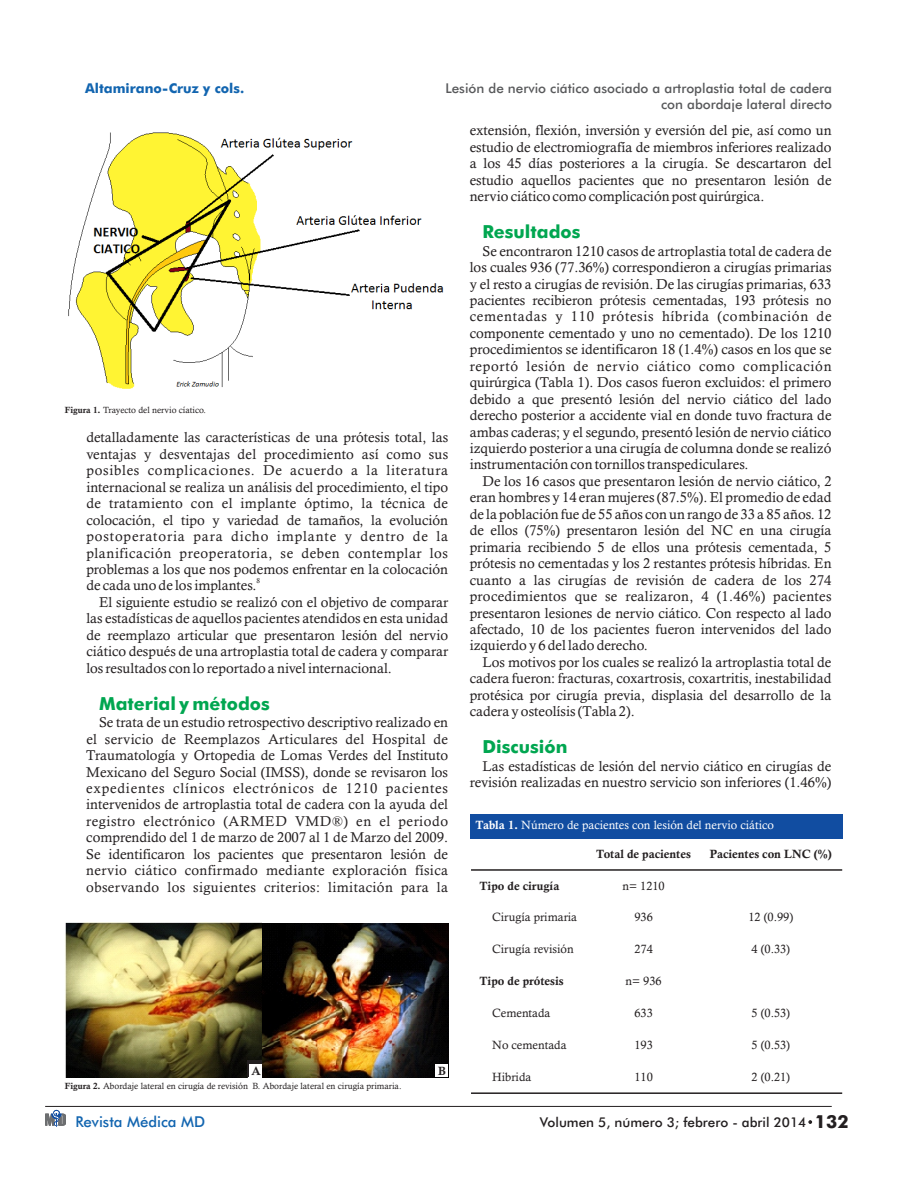
<style>
.page{position:relative;width:918px;height:1188px;background:#fff}
.page>*{position:absolute;margin:0;border:0;box-sizing:border-box;transform-origin:0 0}
.t1{font:700 18px "Futura BT";color:#00a650}
.t2{font:500 15px "Futura BT";color:#1265b0}
.t3{font:14.25px/16.5px "Calisto";color:#231f20;text-align:justify}
.t4{font:500 13.5px/16.2px "Futura BT";color:#58595b;text-align:right}
.t5{font:500 13.5px "Futura BT";color:#231f20}
.t6{font:700 13.5px "Futura BT";color:#1265b0}
.t7{font:12px "Calisto";color:#231f20}
.t8{font:12px "Calis MT Bol";color:#231f20}
.t9{font:12px "Calisto";color:#fff}
.t10{font:9px "Calisto";color:#231f20}
.t11{font:7.2px "Calisto";color:#231f20}
.s1{font-family:"Calis MT Bol"}
.s2{font-weight:700;font-size:18px}
</style>
<div class="page">
<hr style="left:45px;top:1106px;width:787px;height:1px;background:#231f20">
<svg style="left:45px;top:1110px;width:21px;height:17px"></svg>
<img style="left:68px;top:132px;width:376px;height:257px">
<img style="left:65px;top:922px;width:383px;height:155px">
<div style="left:247px;top:1061px;width:15px;height:16px;background:#231f20"></div>
<div style="left:249px;top:1064px;width:13px;height:13px;background:#fff"></div>
<div style="left:436px;top:1064px;width:12px;height:13px;background:#fff"></div>
<hr style="left:471px;top:1092px;width:371px;height:2px;background:#231f20">
<hr style="left:471px;top:869px;width:371px;height:2px;background:#231f20">
<div style="left:470px;top:815px;width:373px;height:24px;background:#114da1"></div>
<p class="t6" style="left:85px;top:83px;width:161px">Altamirano-Cruz y cols.</p>
<p class="t4" style="left:445px;top:82px;width:388px">Lesión de nervio ciático asociado a artroplastia total de cadera con abordaje lateral directo</p>
<p class="t10" style="left:65px;top:406px;width:143px"><span class="s1">Figura 1.</span> Trayecto del nervio cíatico.</p>
<p class="t3" style="left:86px;top:431px;width:363px">detalladamente las características de una prótesis total, las ventajas y desventajas del procedimiento así como sus posibles complicaciones. De acuerdo a la literatura internacional se realiza un análisis del procedimiento, el tipo de tratamiento con el implante óptimo, la técnica de colocación, el tipo y variedad de tamaños, la evolución postoperatoria para dicho implante y dentro de la planificación preoperatoria, se deben contemplar los problemas a los que nos podemos enfrentar en la colocación</p>
<p class="t11" style="left:257px;top:578px;width:5px">8</p>
<p class="t3" style="left:86px;top:579px;width:172px">de cada uno de los implantes.</p>
<p class="t3" style="left:99px;top:595px;width:351px">El siguiente estudio se realizó con el objetivo de comparar</p>
<p class="t3" style="left:86px;top:612px;width:363px">las estadísticas de aquellos pacientes atendidos en esta unidad</p>
<p class="t3" style="left:86px;top:628px;width:363px">de reemplazo articular que presentaron lesión del nervio</p>
<p class="t3" style="left:86px;top:644px;width:363px">ciático después de una artroplastia total de cadera y comparar</p>
<p class="t3" style="left:86px;top:661px;width:307px">los resultados con lo reportado a nivel internacional.</p>
<p class="t1" style="left:99px;top:696px;width:172px">Material y métodos</p>
<p class="t3" style="left:86px;top:715px;width:363px;text-indent:13px">Se trata de un estudio retrospectivo descriptivo realizado en el servicio de Reemplazos Articulares del Hospital de Traumatología y Ortopedia de Lomas Verdes del Instituto Mexicano del Seguro Social (IMSS), donde se revisaron los expedientes clínicos electrónicos de 1210 pacientes intervenidos de artroplastia total de cadera con la ayuda del registro electrónico (ARMED VMD®) en el periodo comprendido del 1 de marzo de 2007 al 1 de Marzo del 2009.<br>Se identificaron los pacientes que presentaron lesión de nervio ciático confirmado mediante exploración física observando los siguientes criterios: limitación para la</p>
<p class="t8" style="left:251px;top:1067px;width:11px">A</p>
<p class="t8" style="left:438px;top:1067px;width:9px">B</p>
<p class="t10" style="left:65px;top:1083px;width:338px"><span class="s1">Figura 2.</span> Abordaje lateral en cirugía de revisión B. Abordaje lateral en cirugía primaria.</p>
<p class="t3" style="left:470px;top:124px;width:363px">extensión, flexión, inversión y eversión del pie, así como un estudio de electromiografía de miembros inferiores realizado a los 45 días posteriores a la cirugía. Se descartaron del estudio aquellos pacientes que no presentaron lesión de nervio ciático como complicación post quirúrgica.</p>
<p class="t1" style="left:483px;top:225px;width:99px">Resultados</p>
<p class="t3" style="left:470px;top:244px;width:363px;text-indent:13px">Se encontraron 1210 casos de artroplastia total de cadera de los cuales 936 (77.36%) correspondieron a cirugías primarias y el resto a cirugías de revisión. De las cirugías primarias, 633 pacientes recibieron prótesis cementadas, 193 prótesis no cementadas y 110 prótesis híbrida (combinación de componente cementado y uno no cementado). De los 1210 procedimientos se identificaron 18 (1.4%) casos en los que se reportó lesión de nervio ciático como complicación quirúrgica (Tabla 1). Dos casos fueron excluidos: el primero debido a que presentó lesión del nervio ciático del lado derecho posterior a accidente vial en donde tuvo fractura de ambas caderas; y el segundo, presentó lesión de nervio ciático izquierdo posterior a una cirugía de columna donde se realizó instrumentación con tornillos transpediculares.</p>
<p class="t3" style="left:470px;top:474px;width:363px;text-indent:13px">De los 16 casos que presentaron lesión de nervio ciático, 2 eran hombres y 14 eran mujeres (87.5%). El promedio de edad de la población fue de 55 años con un rango de 33 a 85 años. 12 de ellos (75%) presentaron lesión del NC en una cirugía primaria recibiendo 5 de ellos una prótesis cementada, 5 prótesis no cementadas y los 2 restantes prótesis híbridas. En cuanto a las cirugías de revisión de cadera de los 274 procedimientos que se realizaron, 4 (1.46%) pacientes presentaron lesiones de nervio ciático. Con respecto al lado afectado, 10 de los pacientes fueron intervenidos del lado izquierdo y 6 del lado derecho.</p>
<p class="t3" style="left:470px;top:655px;width:363px;text-indent:13px">Los motivos por los cuales se realizó la artroplastia total de cadera fueron: fracturas, coxartrosis, coxartritis, inestabilidad protésica por cirugía previa, displasia del desarrollo de la cadera y osteolísis(Tabla 2).</p>
<p class="t1" style="left:482px;top:740px;width:87px">Discusión</p>
<p class="t3" style="left:470px;top:759px;width:363px;text-align:right">Las estadísticas de lesión del nervio ciático en cirugías de revisión realizadas en nuestro servicio son inferiores (1.46%)</p>
<p class="t9" style="left:475px;top:821px;width:300px"><span class="s1">Tabla 1.</span> Número de pacientes con lesión del nervio ciático</p>
<p class="t8" style="left:596px;top:849px;width:96px">Total de pacientes</p>
<p class="t8" style="left:710px;top:849px;width:123px">Pacientes con LNC (%)</p>
<p class="t8" style="left:480px;top:881px;width:81px">Tipo de cirugía</p>
<p class="t7" style="left:623px;top:881px;width:44px">n= 1210</p>
<p class="t7" style="left:492px;top:913px;width:86px">Cirugía primaria</p>
<p class="t7" style="left:634px;top:913px;width:20px">936</p>
<p class="t7" style="left:748px;top:913px;width:46px">12 (0.99)</p>
<p class="t7" style="left:492px;top:945px;width:83px">Cirugía revisión</p>
<p class="t7" style="left:634px;top:945px;width:20px">274</p>
<p class="t7" style="left:752px;top:945px;width:40px">4 (0.33)</p>
<p class="t8" style="left:480px;top:977px;width:86px">Tipo de prótesis</p>
<p class="t7" style="left:626px;top:977px;width:38px">n= 936</p>
<p class="t7" style="left:492px;top:1009px;width:60px">Cementada</p>
<p class="t7" style="left:634px;top:1009px;width:20px">633</p>
<p class="t7" style="left:752px;top:1009px;width:40px">5 (0.53)</p>
<p class="t7" style="left:492px;top:1040px;width:76px">No cementada</p>
<p class="t7" style="left:634px;top:1040px;width:20px">193</p>
<p class="t7" style="left:752px;top:1040px;width:40px">5 (0.53)</p>
<p class="t7" style="left:492px;top:1072px;width:41px">Hibrida</p>
<p class="t7" style="left:634px;top:1072px;width:20px">110</p>
<p class="t7" style="left:752px;top:1072px;width:40px">2 (0.21)</p>
<p class="t2" style="left:75px;top:1115px;width:131px">Revista Médica MD</p>
<p class="t5" style="left:540px;top:1116px;width:310px">Volumen 5, número 3; febrero - abril 2014 <span class="s2">132</span></p>
</div>
